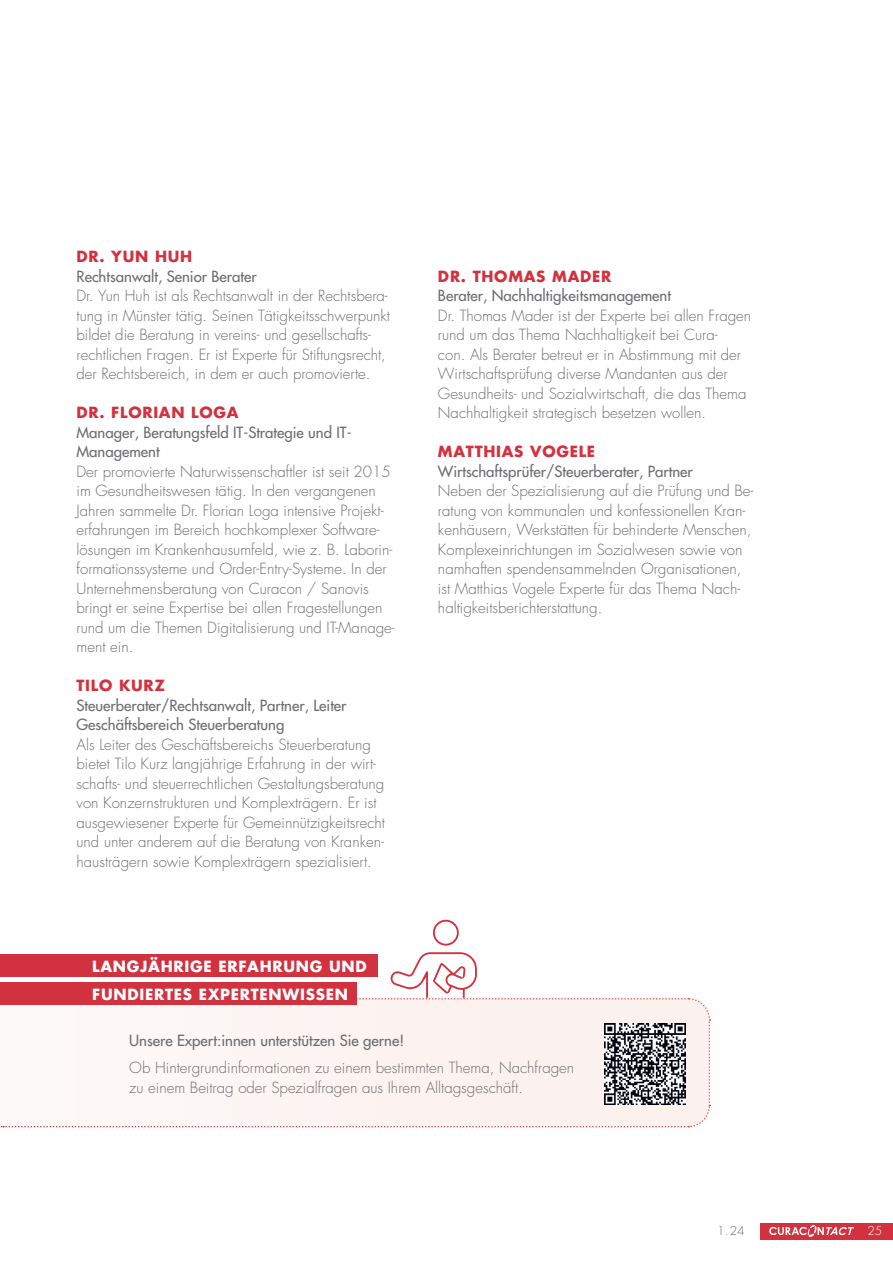
<style>
.page{position:relative;width:893px;height:1263px;background:#fff}
.page>*{position:absolute;margin:0;border:0;box-sizing:border-box;transform-origin:0 0}
.t1{font:300 15px/19.5px "Futura Std";color:#6c6d70}
.t2{font:500 15px/19.5px "Futura Std";color:#6c6d70}
.t3{font:700 15px "Futura Std";letter-spacing:.05em;color:#d2323f}
.t4{font:700 15px/28.5px "Futura Std";letter-spacing:.05em;color:#fff}
.t5{font:300 12px "Futura Std";color:#6c6d70}
.t6{font:300 12px "Futura Std";color:#fff}
</style>
<div class="page">
<div style="left:760px;top:1223px;width:133px;height:16px;background:#d2323f"></div>
<svg style="left:769px;top:1225px;width:85px;height:12px"></svg>
<svg style="left:0;top:919px;width:711px;height:209px"></svg>
<div style="left:0;top:997px;width:710px;height:129px;background:#fcf4f1"></div>
<div style="left:0;top:982px;width:356px;height:23px;background:#d2323f"></div>
<div style="left:0;top:954px;width:378px;height:23px;background:#d2323f"></div>
<img style="left:604px;top:1023px;width:81px;height:81px">
<p class="t3" style="left:77px;top:247px;width:117px">DR. YUN HUH</p>
<p class="t2" style="left:77px;top:267px;width:182px">Rechtsanwalt, Senior Berater</p>
<p class="t1" style="left:77px;top:287px;width:315px">Dr. Yun Huh ist als Rechtsanwalt in der Rechtsbera&shy;tung in Münster tätig. Seinen Tätigkeitsschwerpunkt bildet die Beratung in vereins- und gesellschafts&shy;rechtlichen Fragen. Er ist Experte für Stiftungsrecht, der Rechtsbereich, in dem er auch promovierte.</p>
<p class="t3" style="left:77px;top:403px;width:164px">DR. FLORIAN LOGA</p>
<p class="t2" style="left:77px;top:423px;width:277px">Manager, Beratungsfeld IT-Strategie und IT-<br>Management</p>
<p class="t1" style="left:77px;top:462px;width:320px">Der promovierte Naturwissenschaftler ist seit 2015 im Gesundheitswesen tätig. In den vergangenen Jahren sammelte Dr. Florian Loga intensive Projekt&shy;erfahrungen im Bereich hochkomplexer Software&shy;lösungen im Krankenhausumfeld, wie z. B. Laborin&shy;formationssysteme und Order-Entry-Systeme. In der Unternehmensberatung von Curacon / Sanovis bringt er seine Expertise bei allen Fragestellungen rund um die Themen Digitalisierung und IT-Manage&shy;ment ein.</p>
<p class="t3" style="left:77px;top:676px;width:90px">TILO KURZ</p>
<p class="t2" style="left:77px;top:696px;width:271px">Steuerberater/Rechtsanwalt, Partner, Leiter<br>Geschäftsbereich Steuerberatung</p>
<p class="t1" style="left:77px;top:735px;width:310px">Als Leiter des Geschäftsbereichs Steuerberatung bietet Tilo Kurz langjährige Erfahrung in der wirt&shy;schafts- und steuerrechtlichen Gestaltungsberatung von Konzernstrukturen und Komplexträgern. Er ist ausgewiesener Experte für Gemeinnützigkeitsrecht und unter anderem auf die Beratung von Kranken&shy;hausträgern sowie Komplexträgern spezialisiert.</p>
<p class="t3" style="left:438px;top:266px;width:175px">DR. THOMAS MADER</p>
<p class="t2" style="left:438px;top:286px;width:234px">Berater, Nachhaltigkeitsmanagement</p>
<p class="t1" style="left:438px;top:306px;width:315px">Dr. Thomas Mader ist der Experte bei allen Fragen rund um das Thema Nachhaltigkeit bei Cura-<br>con. Als Berater betreut er in Abstimmung mit der Wirtschaftsprüfung diverse Mandanten aus der Gesundheits- und Sozialwirtschaft, die das Thema Nachhaltigkeit strategisch besetzen wollen.</p>
<p class="t3" style="left:438px;top:442px;width:159px">MATTHIAS VOGELE</p>
<p class="t2" style="left:438px;top:462px;width:256px">Wirtschaftsprüfer/Steuerberater, Partner</p>
<p class="t1" style="left:438px;top:482px;width:317px">Neben der Spezialisierung auf die Prüfung und Be&shy;ratung von kommunalen und konfessionellen Kran&shy;kenhäusern, Werkstätten für behinderte Menschen, Komplexeinrichtungen im Sozialwesen sowie von namhaften spendensammelnden Organisationen, ist Matthias Vogele Experte für das Thema Nach&shy;haltigkeitsberichterstattung.</p>
<p class="t4" style="left:92px;top:952px;width:276px">LANGJÄHRIGE ERFAHRUNG UND<br>FUNDIERTES EXPERTENWISSEN</p>
<p class="t2" style="left:129px;top:1031px;width:276px">Unsere Expert:innen unterstützen Sie gerne!</p>
<p class="t1" style="left:129px;top:1058px;width:447px">Ob Hintergrundinformationen zu einem bestimmten Thema, Nachfragen zu einem Beitrag oder Spezialfragen aus Ihrem Alltagsgeschäft.</p>
<p class="t5" style="left:717px;top:1223px;width:29px">1.24</p>
<p class="t6" style="left:867px;top:1223px;width:16px">25</p>
</div>
